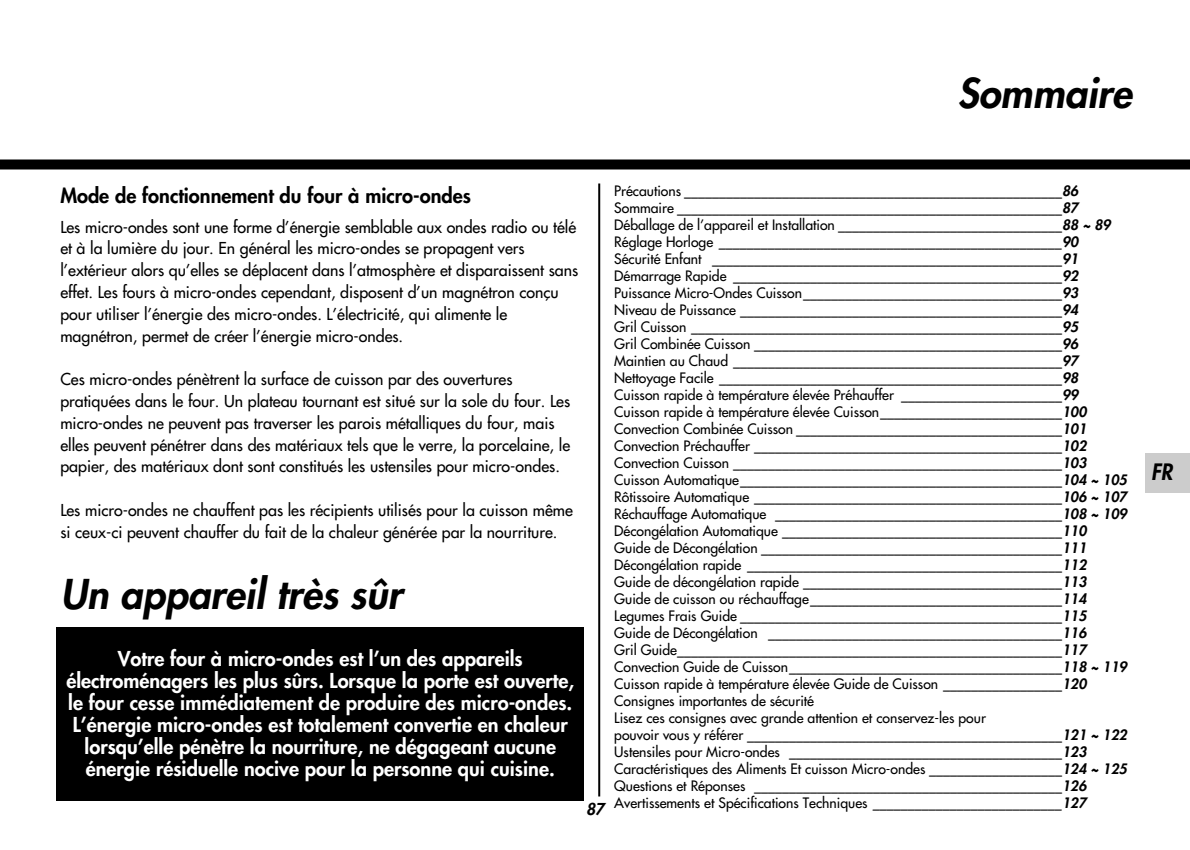
<style>
.page{position:relative;width:1190px;height:850px;background:#fff}
.page>*{position:absolute;margin:0;border:0;box-sizing:border-box;transform-origin:0 0}
.t1{font:italic 800 40px "Futura";color:#000}
.t2{font:italic 800 22px "Futura";color:#000;scale:.95 1}
.t3{font:800 20px/22px "Futura";color:#fff;text-align:center}
.t4{font:800 20px "Futura";color:#000}
.t5{font:16px/21.8px "Futura";color:#000}
.t6{font:italic 800 16px "Futura";color:#000}
.t7{font:14px/17px "Futura";color:#000}
.s1{font-weight:800;font-style:italic}
</style>
<div class="page">
<div style="left:1145px;top:454px;width:45px;height:39px;background:#ccc"></div>
<div style="left:0;top:160px;width:1190px;height:10px;background:#000"></div>
<hr style="left:598px;top:184px;width:2px;height:612px;background:#000">
<div style="left:57px;top:628px;width:527px;height:173px;background:#000"></div>
<p class="t1" style="left:957px;top:74px;width:176px">Sommaire</p>
<p class="t4" style="left:60px;top:186px;width:412px">Mode de fonctionnement du four à micro-ondes</p>
<p class="t5" style="left:60px;top:217px;width:519px">Les micro-ondes sont une forme d’énergie semblable aux ondes radio ou télé et à la lumière du jour. En général les micro-ondes se propagent vers l’extérieur alors qu’elles se déplacent dans l’atmosphère et disparaissent sans effet. Les fours à micro-ondes cependant, disposent d’un magnétron conçu pour utiliser l’énergie des micro-ondes. L’électricité, qui alimente le magnétron, permet de créer l’énergie micro-ondes.</p>
<p class="t5" style="left:60px;top:370px;width:511px">Ces micro-ondes pénètrent la surface de cuisson par des ouvertures pratiquées dans le four. Un plateau tournant est situé sur la sole du four. Les micro-ondes ne peuvent pas traverser les parois métalliques du four, mais elles peuvent pénétrer dans des matériaux tels que le verre, la porcelaine, le papier, des matériaux dont sont constitués les ustensiles pour micro-ondes.</p>
<p class="t5" style="left:60px;top:500px;width:514px">Les micro-ondes ne chauffent pas les récipients utilisés pour la cuisson même si ceux-ci peuvent chauffer du fait de la chaleur générée par la nourriture.</p>
<p class="t1" style="left:60px;top:575px;width:343px">Un appareil très sûr</p>
<p class="t3" style="left:66px;top:649px;width:509px">Votre four à micro-ondes est l’un des appareils électroménagers les plus sûrs. Lorsque la porte est ouverte, le four cesse immédiatement de produire des micro-ondes.<br>L’énergie micro-ondes est totalement convertie en chaleur lorsqu’elle pénètre la nourriture, ne dégageant aucune énergie résiduelle nocive pour la personne qui cuisine.</p>
<p class="t7" style="left:614px;top:183px;width:514px">Précautions ______________________________________________________<span class="s1">86<br></span>Sommaire _______________________________________________________<span class="s1">87<br></span>Déballage de l’appareil et Installation ________________________________<span class="s1">88 ~ 89<br></span>Réglage Horloge <span class="s1">_________________________________________________90<br></span>Sécurité Enfant __________________________________________________<span class="s1">91<br></span>Démarrage Rapide _______________________________________________<span class="s1">92<br></span>Puissance Micro-Ondes Cuisson_____________________________________<span class="s1">93<br></span>Niveau de Puissance ______________________________________________<span class="s1">94<br></span>Gril Cuisson _____________________________________________________<span class="s1">95<br></span>Gril Combinée Cuisson ____________________________________________<span class="s1">96<br></span>Maintien au Chaud _______________________________________________<span class="s1">97<br></span>Nettoyage Facile _________________________________________________<span class="s1">98<br></span>Cuisson rapide à température élevée Préhauffer _______________________<span class="s1">99<br></span>Cuisson rapide à température élevée Cuisson__________________________<span class="s1">100<br></span>Convection Combinée Cuisson ______________________________________<span class="s1">101<br></span>Convection Préchauffer ____________________________________________<span class="s1">102<br></span>Convection Cuisson _______________________________________________<span class="s1">103<br></span>Cuisson Automatique______________________________________________<span class="s1">104 ~ 105<br></span>Rôtissoire Automatique ____________________________________________<span class="s1">106 ~ 107<br></span>Réchauffage Automatique _________________________________________<span class="s1">108 ~ 109<br></span>Décongélation Automatique ________________________________________<span class="s1">110<br></span>Guide de Décongélation ___________________________________________<span class="s1">111<br></span>Décongélation rapide _____________________________________________<span class="s1">112<br></span>Guide de décongélation rapide _____________________________________<span class="s1">113<br></span>Guide de cuisson ou réchauffage____________________________________<span class="s1">114<br></span>Legumes Frais Guide ______________________________________________<span class="s1">115<br></span>Guide de Décongélation __________________________________________<span class="s1">116<br></span>Gril Guide_______________________________________________________<span class="s1">117<br></span>Convection Guide de Cuisson_______________________________________<span class="s1">118 ~ 119<br></span>Cuisson rapide à température élevée Guide de Cuisson _________________<span class="s1">120<br></span>Consignes importantes de sécurité<br>Lisez ces consignes avec grande attention et conservez-les pour<br>pouvoir vous y référer _____________________________________________<span class="s1">121 ~ 122<br></span>Ustensiles pour Micro-ondes _______________________________________<span class="s1">123<br></span>Caractéristiques des Aliments Et cuisson Micro-ondes ___________________<span class="s1">124 ~ 125<br></span>Questions et Réponses ____________________________________________<span class="s1">126<br></span>Avertissements et Spécifications Techniques <span class="s1">___________________________127</span></p>
<p class="t6" style="left:586px;top:802px;width:20px">87</p>
<p class="t2" style="left:1151px;top:461px;width:24px">FR</p>
</div>
